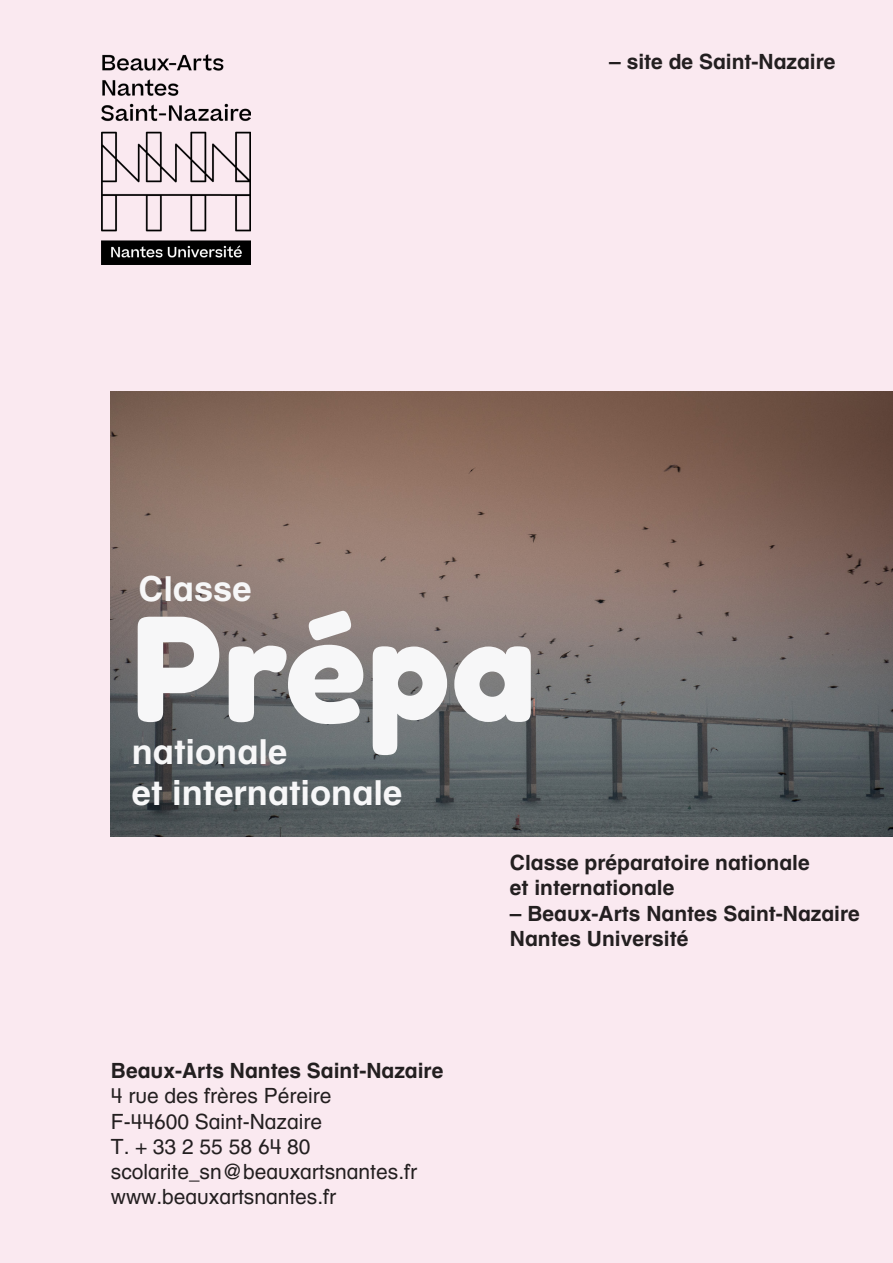
<style>
.page{position:relative;width:893px;height:1263px;background:#fae9f0}
.page>*{position:absolute;margin:0;border:0;box-sizing:border-box;transform-origin:0 0}
.t1{font:144px "Fredoka One";color:#f7f7f8}
.t2{font:700 34.5px "Helvetica Ba N";color:#f7f7f8}
.t3{font:700 21px/25.2px "Helvetica Ba N";color:#231f20}
.t4{font:21px "Helvetica Ba N";color:#231f20}
</style>
<div class="page">
<img style="left:111px;top:392px;width:782px;height:445px">
<img style="left:101px;top:54px;width:150px;height:211px">
<p class="t3" style="left:609px;top:49px;width:228px">– site de Saint-Nazaire</p>
<p class="t2" style="left:138px;top:567px;width:115px">Classe</p>
<p class="t1" style="left:132px;top:582px;width:406px">Prépa</p>
<p class="t2" style="left:132px;top:730px;width:157px">nationale</p>
<p class="t2" style="left:132px;top:771px;width:272px">et internationale</p>
<p class="t3" style="left:111px;top:1058px;width:334px">Beaux-Arts Nantes Saint-Nazaire</p>
<p class="t4" style="left:111px;top:1083px;width:222px">4 rue des frères Péreire</p>
<p class="t4" style="left:111px;top:1108px;width:213px">F-44600 Saint-Nazaire</p>
<p class="t4" style="left:111px;top:1133px;width:201px">T. + 33 2 55 58 64 80</p>
<p class="t4" style="left:111px;top:1158px;width:308px">scolarite_sn@beauxartsnantes.fr</p>
<p class="t4" style="left:111px;top:1183px;width:227px">www.beauxartsnantes.fr</p>
<p class="t3" style="left:510px;top:850px;width:301px">Classe préparatoire nationale et internationale</p>
<p class="t3" style="left:510px;top:900px;width:352px">– Beaux-Arts Nantes Saint-Nazaire<br>Nantes Université</p>
</div>
